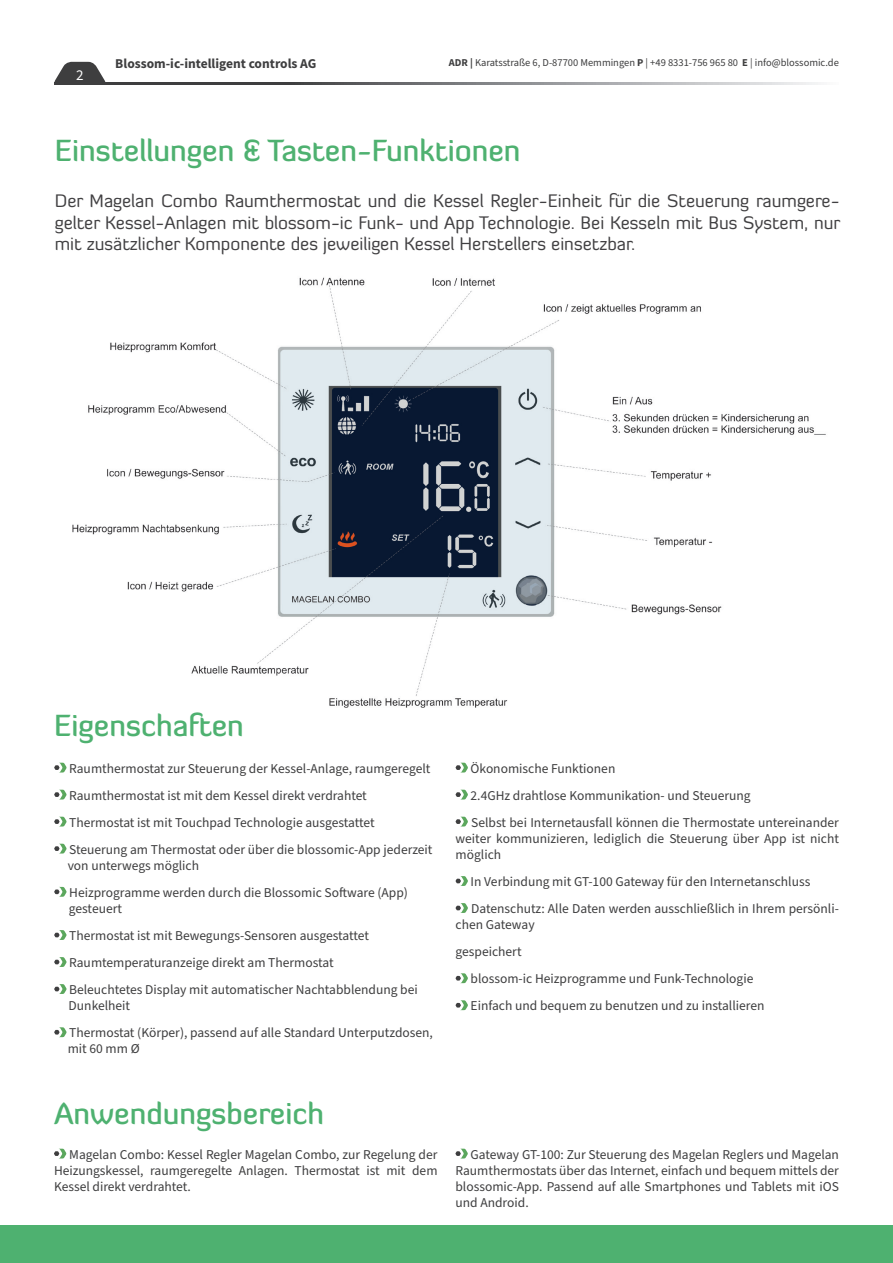
<style>
.page{position:relative;width:893px;height:1263px;background:#fff}
.page>*{position:absolute;margin:0;border:0;box-sizing:border-box;transform-origin:0 0}
.t1{font:500 30px "Diavlo";color:#4eb170}
.Stand_First{font:18px/21.6px "Diavlo";color:#414042;text-align:justify}
.t2{font:15px "Source Sans Pro";color:#fff}
.Body_Text__Regular{font:13.5px/16.2px "Source Sans Pro";color:#3e3e3f}
.t3{font:700 13.5px "Source Sans Pro";color:#3e3e3f}
.t4{font:10.5px "Source Sans Pro";color:#3e3e3f}
.s1{font-weight:700}
</style>
<div class="page">
<svg style="left:106px;top:82px;width:712px;height:3px;background:#818284"></svg>
<svg style="left:54px;top:62px;width:52px;height:23px"></svg>
<div style="left:0;top:1225px;width:893px;height:38px;background:#4eb170"></div>
<img style="left:72px;top:277px;width:754px;height:431px">
<svg style="left:54px;top:763px;width:13px;height:9px"></svg>
<svg style="left:54px;top:790px;width:13px;height:9px"></svg>
<svg style="left:54px;top:817px;width:13px;height:9px"></svg>
<svg style="left:54px;top:844px;width:13px;height:9px"></svg>
<svg style="left:54px;top:887px;width:13px;height:10px"></svg>
<svg style="left:54px;top:930px;width:13px;height:10px"></svg>
<svg style="left:54px;top:957px;width:13px;height:10px"></svg>
<svg style="left:54px;top:984px;width:13px;height:10px"></svg>
<svg style="left:54px;top:1027px;width:13px;height:10px"></svg>
<svg style="left:456px;top:763px;width:12px;height:9px"></svg>
<svg style="left:456px;top:790px;width:12px;height:9px"></svg>
<svg style="left:456px;top:817px;width:12px;height:9px"></svg>
<svg style="left:456px;top:876px;width:12px;height:10px"></svg>
<svg style="left:456px;top:903px;width:12px;height:10px"></svg>
<svg style="left:456px;top:973px;width:12px;height:10px"></svg>
<svg style="left:456px;top:1000px;width:12px;height:10px"></svg>
<svg style="left:54px;top:1149px;width:12px;height:9px"></svg>
<svg style="left:455px;top:1149px;width:13px;height:9px"></svg>
<p class="t2" style="left:76px;top:65px;width:9px">2</p>
<p class="t3" style="left:115px;top:54px;width:203px">Blossom-ic-intelligent controls AG</p>
<p class="t4" style="left:449px;top:55px;width:392px"><span class="s1">ADR |</span> Karatsstraße 6, D-87700 Memmingen <span class="s1">P</span> | +49 8331-756 965 80 <span class="s1">E</span> | info@blossomic.de</p>
<p class="t1" style="left:55px;top:131px;width:467px">Einstellungen &amp; Tasten-Funktionen</p>
<p class="Stand_First" style="left:55px;top:190px;width:787px">Der Magelan Combo Raumthermostat und die Kessel Regler-Einheit für die Steuerung raumgere&shy;gelter Kessel-Anlagen mit blossom-ic Funk- und App Technologie. Bei Kesseln mit Bus System, nur mit zusätzlicher Komponente des jeweiligen Kessel Herstellers einsetzbar.</p>
<p class="t1" style="left:54px;top:706px;width:191px">Eigenschaften</p>
<p class="Body_Text__Regular" style="left:69px;top:760px;width:363px">Raumthermostat zur Steuerung der Kessel-Anlage, raumgeregelt</p>
<p class="Body_Text__Regular" style="left:69px;top:787px;width:299px">Raumthermostat ist mit dem Kessel direkt verdrahtet</p>
<p class="Body_Text__Regular" style="left:69px;top:814px;width:307px">Thermostat ist mit Touchpad Technologie ausgestattet</p>
<p class="Body_Text__Regular" style="left:68px;top:841px;width:366px">Steuerung am Thermostat oder über die blossomic-App jederzeit von unterwegs möglich</p>
<p class="Body_Text__Regular" style="left:69px;top:884px;width:341px">Heizprogramme werden durch die Blossomic Software (App) gesteuert</p>
<p class="Body_Text__Regular" style="left:69px;top:928px;width:301px">Thermostat ist mit Bewegungs-Sensoren ausgestattet</p>
<p class="Body_Text__Regular" style="left:69px;top:955px;width:266px">Raumtemperaturanzeige direkt am Thermostat</p>
<p class="Body_Text__Regular" style="left:69px;top:982px;width:351px">Beleuchtetes Display mit automatischer Nachtabblendung bei<br>Dunkelheit</p>
<p class="Body_Text__Regular" style="left:68px;top:1025px;width:367px">Thermostat (Körper), passend auf alle Standard Unterputzdosen, mit 60 mm Ø</p>
<p class="t1" style="left:54px;top:1094px;width:272px">Anwendungsbereich</p>
<p class="Body_Text__Regular" style="left:471px;top:760px;width:146px">Ökonomische Funktionen</p>
<p class="Body_Text__Regular" style="left:471px;top:787px;width:282px">2.4GHz drahtlose Kommunikation- und Steuerung</p>
<p class="Body_Text__Regular" style="left:456px;top:814px;width:385px;text-align:justify;text-indent:16px">Selbst bei Internetausfall können die Thermostate untereinander weiter kommunizieren, lediglich die Steuerung über App ist nicht möglich</p>
<p class="Body_Text__Regular" style="left:471px;top:874px;width:341px">In Verbindung mit GT-100 Gateway für den Internetanschluss</p>
<p class="Body_Text__Regular" style="left:456px;top:901px;width:385px;text-indent:16px">Datenschutz: Alle Daten werden ausschließlich in Ihrem persönli&shy;chen Gateway</p>
<p class="Body_Text__Regular" style="left:456px;top:944px;width:67px">gespeichert</p>
<p class="Body_Text__Regular" style="left:471px;top:971px;width:284px">blossom-ic Heizprogramme und Funk-Technologie</p>
<p class="Body_Text__Regular" style="left:471px;top:998px;width:295px">Einfach und bequem zu benutzen und zu installieren</p>
<p class="Body_Text__Regular" style="left:54px;top:1146px;width:385px;text-align:justify;text-indent:15px">Magelan Combo: Kessel Regler Magelan Combo, zur Regelung der Heizungskessel, raumgeregelte Anlagen. Thermostat ist mit dem Kessel direkt verdrahtet.</p>
<p class="Body_Text__Regular" style="left:455px;top:1146px;width:385px;text-align:justify;text-indent:15px">Gateway GT-100: Zur Steuerung des Magelan Reglers und Magelan Raumthermostats über das Internet, einfach und bequem mittels der blossomic-App. Passend auf alle Smartphones und Tablets mit iOS und Android.</p>
</div>
